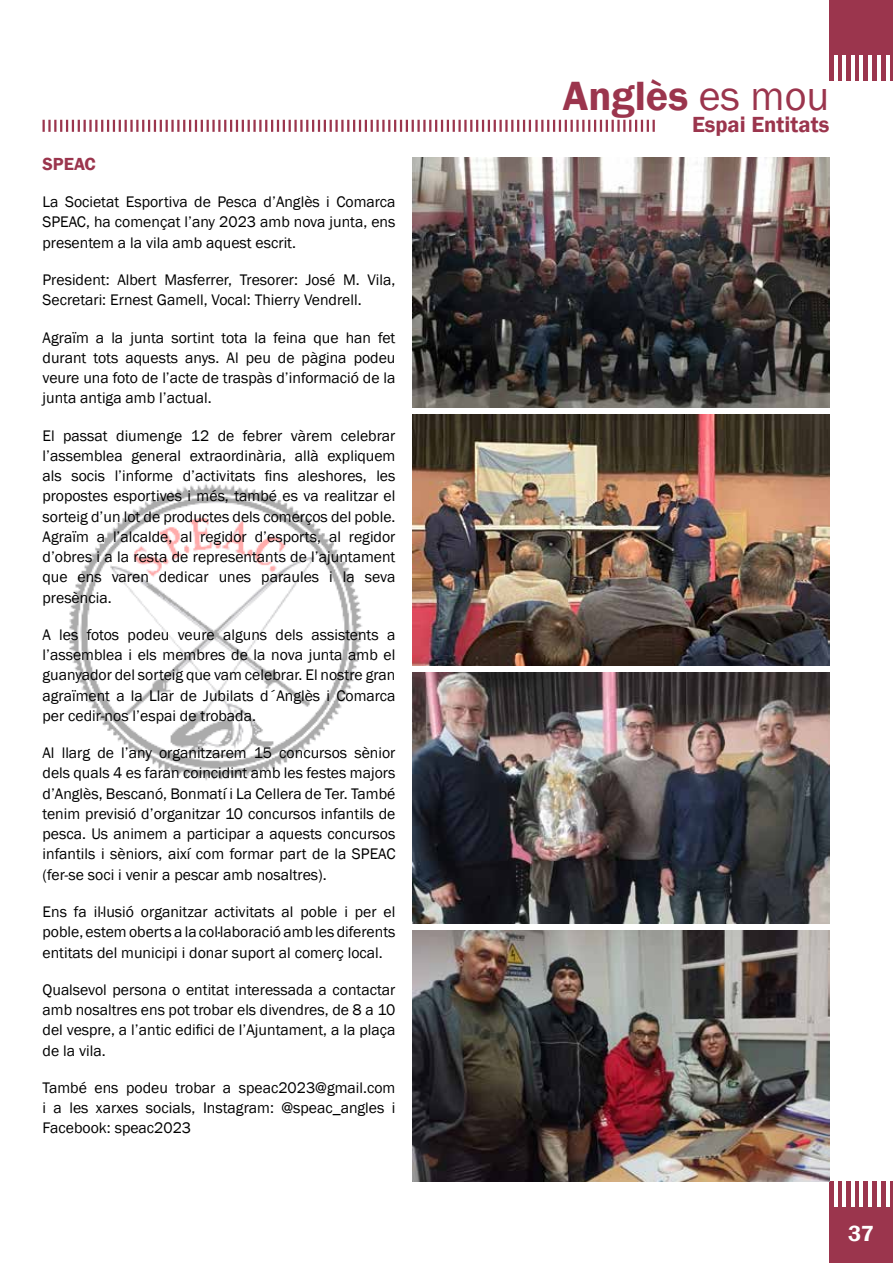
<style>
.page{position:relative;width:893px;height:1263px;background:#fff}
.page>*{position:absolute;margin:0;border:0;box-sizing:border-box;transform-origin:0 0}
.t1{font:600 42px "Franklin Gothic";color:#9b354d}
.t2{font:600 22.5px "Franklin Gothic";color:#9b354d}
.t3{font:600 22.5px "Franklin Gothic";color:#fff}
.t4{font:600 18px "Franklin Gothic";color:#9b354d}
.t5{font:15.75px/20.2px "Franklin Gothic";color:#000;text-align:justify}
.s1{font-weight:400}
</style>
<div class="page">
<div style="left:829px;top:1181px;width:64px;height:82px;background:#9b354d"></div>
<hr style="left:834px;top:1181px;width:4px;height:26px;background:#fff">
<hr style="left:842px;top:1181px;width:4px;height:26px;background:#fff">
<hr style="left:851px;top:1181px;width:4px;height:26px;background:#fff">
<hr style="left:859px;top:1181px;width:4px;height:26px;background:#fff">
<hr style="left:868px;top:1181px;width:4px;height:26px;background:#fff">
<hr style="left:877px;top:1181px;width:4px;height:26px;background:#fff">
<hr style="left:886px;top:1181px;width:4px;height:26px;background:#fff">
<div style="left:829px;top:0;width:64px;height:81px;background:#9b354d"></div>
<hr style="left:834px;top:55px;width:4px;height:26px;background:#fff">
<hr style="left:842px;top:55px;width:4px;height:26px;background:#fff">
<hr style="left:851px;top:55px;width:4px;height:26px;background:#fff">
<hr style="left:859px;top:55px;width:4px;height:26px;background:#fff">
<hr style="left:868px;top:55px;width:4px;height:26px;background:#fff">
<hr style="left:877px;top:55px;width:4px;height:26px;background:#fff">
<hr style="left:886px;top:55px;width:4px;height:26px;background:#fff">
<svg style="left:43px;top:120px;width:612px;height:12px"></svg>
<img style="left:69px;top:484px;width:294px;height:297px">
<img style="left:412px;top:157px;width:417px;height:250px">
<img style="left:412px;top:415px;width:417px;height:250px">
<img style="left:412px;top:672px;width:417px;height:251px">
<img style="left:412px;top:930px;width:417px;height:251px">
<p class="t4" style="left:43px;top:153px;width:55px">SPEAC</p>
<p class="t5" style="left:43px;top:192px;width:354px">La Societat Esportiva de Pesca d’Anglès i Comarca SPEAC, ha començat l’any 2023 amb nova junta, ens presentem a la vila amb aquest escrit.</p>
<p class="t5" style="left:43px;top:270px;width:354px">President: Albert Masferrer, Tresorer: José M. Vila,<br>Secretari: Ernest Gamell, Vocal: Thierry Vendrell.</p>
<p class="t5" style="left:43px;top:327px;width:354px">Agraïm a la junta sortint tota la feina que han fet durant tots aquests anys. Al peu de pàgina podeu veure una foto de l’acte de traspàs d’informació de la junta antiga amb l’actual.</p>
<p class="t5" style="left:43px;top:425px;width:354px">El passat diumenge 12 de febrer vàrem celebrar l’assemblea general extraordinària, allà expliquem als socis l’informe d’activitats fins aleshores, les propostes esportives i més, també es va realitzar el sorteig d’un lot de productes dels comerços del poble.<br>Agraïm a l’alcalde, al regidor d’esports, al regidor d’obres i a la resta de representants de l’ajuntament que ens varen dedicar unes paraules i la seva presència.</p>
<p class="t5" style="left:43px;top:625px;width:354px">A les fotos podeu veure alguns dels assistents a l’assemblea i els membres de la nova junta amb el guanyador del sorteig que vam celebrar. El nostre gran agraïment a la Llar de Jubilats d´Anglès i Comarca per cedir-nos l’espai de trobada.</p>
<p class="t5" style="left:43px;top:743px;width:354px">Al llarg de l’any organitzarem 15 concursos sènior dels quals 4 es faran coincidint amb les festes majors d’Anglès, Bescanó, Bonmatí i La Cellera de Ter. També tenim previsió d’organitzar 10 concursos infantils de pesca. Us animem a participar a aquests concursos infantils i sèniors, així com formar part de la SPEAC (fer-se soci i venir a pescar amb nosaltres).</p>
<p class="t5" style="left:43px;top:902px;width:354px">Ens fa il·lusió organitzar activitats al poble i per el poble, estem oberts a la col·laboració amb les diferents entitats del municipi i donar suport al comerç local.</p>
<p class="t5" style="left:43px;top:980px;width:354px">Qualsevol persona o entitat interessada a contactar amb nosaltres ens pot trobar els divendres, de 8 a 10 del vespre, a l’antic edifici de l’Ajuntament, a la plaça de la vila.</p>
<p class="t5" style="left:43px;top:1078px;width:354px">També ens podeu trobar a speac2023@gmail.com i a les xarxes socials, Instagram: @speac_angles i Facebook: speac2023</p>
<h1 class="t1" style="left:563px;top:70px;width:268px">Anglès <span class="s1">es mou</span></h1>
<h2 class="t2" style="left:692px;top:110px;width:139px">Espai Entitats</h2>
<h2 class="t3" style="left:848px;top:1220px;width:27px">37</h2>
</div>
